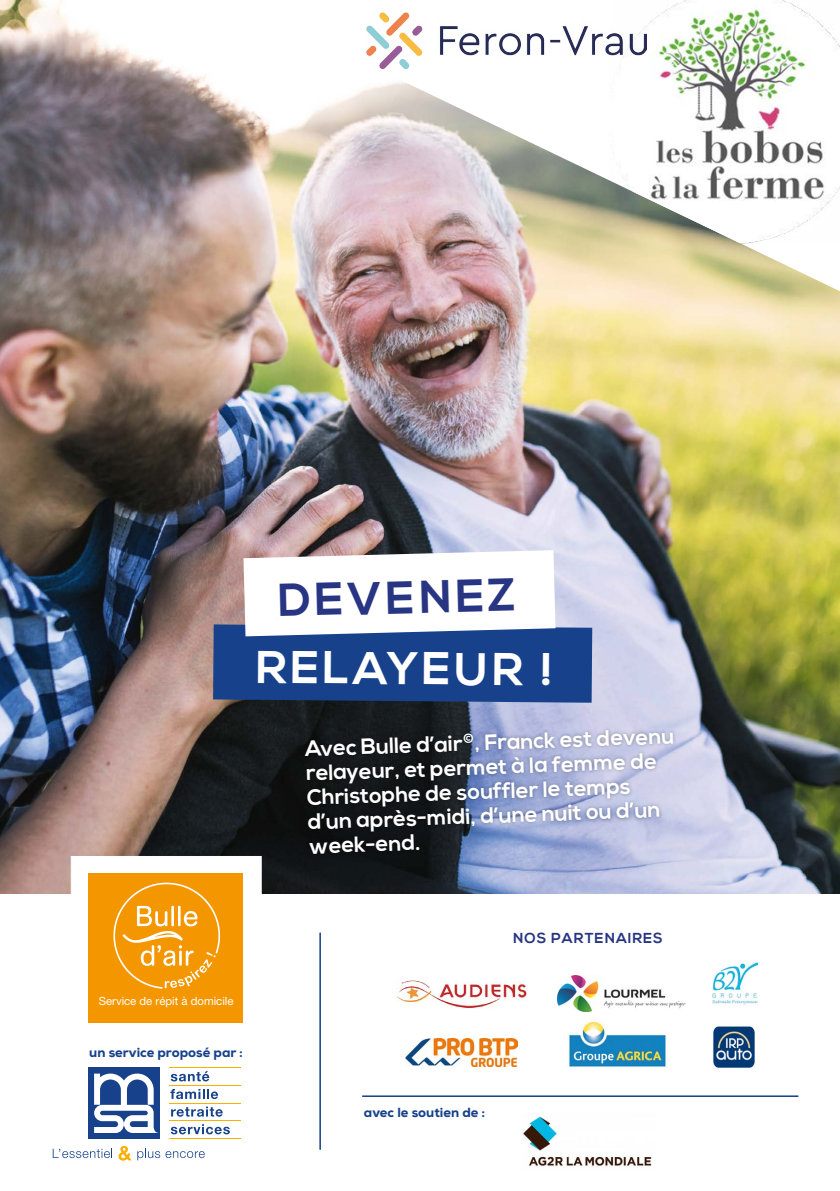
<style>
.page{position:relative;width:840px;height:1191px;background:#fff}
.page>*{position:absolute;margin:0;border:0;box-sizing:border-box;transform-origin:0 0}
.t1{font:700 46px "Nexa";color:#283583}
.t2{font:700 45.8px "Nexa";color:#fff}
.t3{font:700 22px/24.4px "Nexa";color:#fff}
.t4{font:700 14.4px "Nexa";letter-spacing:.065em;color:#283583}
.t5{font:800 13.2px "Nexa";color:#17428b}
.t6{font:11.4px "Helvetica Neue LT";color:#fff}
</style>
<div class="page">
<img style="left:0;top:0;width:839px;height:893px">
<svg style="left:213px;top:550px;width:379px;height:152px"></svg>
<div style="left:301px;top:726px;width:375px;height:131px;background:#000;opacity:.31"></div>
<hr style="left:319px;top:932px;width:2px;height:217px;background:#17428b">
<svg style="left:171px;top:1071px;width:38px;height:10px"></svg>
<svg style="left:170px;top:1089px;width:48px;height:10px"></svg>
<svg style="left:171px;top:1106px;width:52px;height:10px"></svg>
<svg style="left:171px;top:1124px;width:59px;height:10px"></svg>
<hr style="left:169px;top:1067px;width:71px;height:1px;background:#f9b000">
<hr style="left:169px;top:1085px;width:71px;height:1px;background:#f9b000">
<hr style="left:169px;top:1102px;width:71px;height:1px;background:#f9b000">
<hr style="left:169px;top:1120px;width:71px;height:1px;background:#f9b000">
<hr style="left:169px;top:1138px;width:71px;height:1px;background:#f9b000">
<div style="left:88px;top:1067px;width:71px;height:71px;background:#17428b"></div>
<svg style="left:94px;top:1073px;width:64px;height:60px"></svg>
<svg style="left:53px;top:1148px;width:59px;height:10px"></svg>
<svg style="left:118px;top:1145px;width:87px;height:15px"></svg>
<img style="left:712px;top:1025px;width:43px;height:43px">
<img style="left:405px;top:1038px;width:112px;height:28px">
<img style="left:567px;top:1021px;width:100px;height:47px">
<img style="left:396px;top:980px;width:132px;height:29px">
<img style="left:712px;top:961px;width:45px;height:44px">
<img style="left:557px;top:975px;width:127px;height:36px">
<div style="left:71px;top:856px;width:190px;height:186px;background:#fff"></div>
<div style="left:88px;top:873px;width:154px;height:150px;background:#f49600"></div>
<svg style="left:113px;top:882px;width:107px;height:106px"></svg>
<hr style="left:362px;top:1095px;width:436px;height:2px;background:#17428b">
<img style="left:234px;top:0;width:605px;height:291px">
<img style="left:608px;top:0;width:231px;height:244px">
<img style="left:366px;top:12px;width:280px;height:57px">
<img style="left:523px;top:1113px;width:129px;height:54px">
<h1 class="t1" style="left:277px;top:575px;width:238px;rotate:-2deg">DEVENEZ</h1>
<h2 class="t2" style="left:256px;top:639px;width:299px;rotate:1deg">RELAYEUR !</h2>
<p class="t3" style="left:305px;top:737px;width:373px;rotate:-2deg">AVEC BULLE D’AIR<sup>©</sup>, FRANCK ESTDEVENU<br>RELAYEUR, ETPERMETÀ LA FEMME DE<br>C HRISTOPHE DE SOUFFLERLE TEM PS<br>D’UN APRÈS-MIDI, D’UNE NUITOU D’UN<br>WEEK-END.</p>
<p class="t6" style="left:99px;top:993px;width:136px">Service de répit à domicile</p>
<p class="t5" style="left:89px;top:1043px;width:155px">un service proposé par :</p>
<p class="t4" style="left:512px;top:930px;width:151px">NOS PARTENAIRES</p>
<p class="t5" style="left:363px;top:1104px;width:123px">avec le soutien de :</p>
</div>
